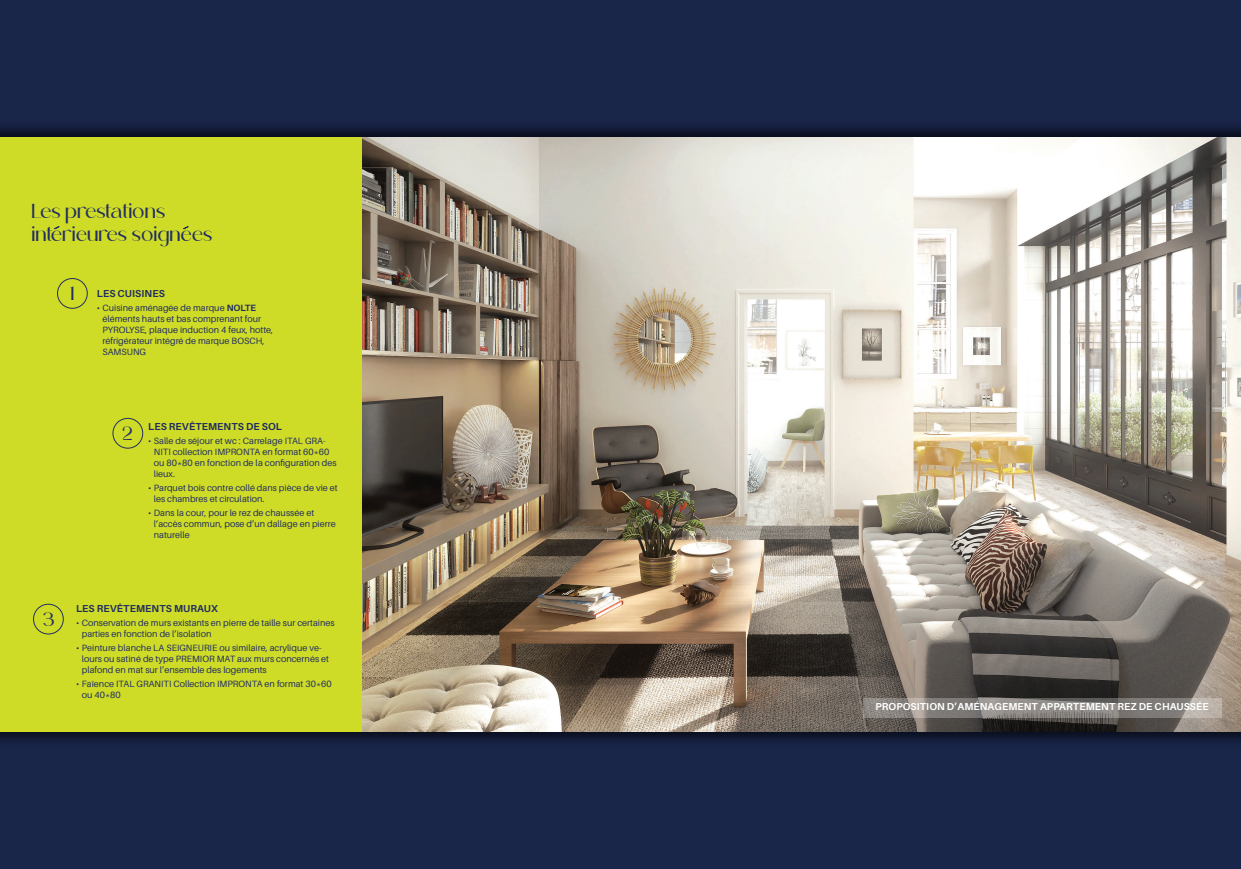
<style>
.page{position:relative;width:1241px;height:869px;background:#fff}
.page>*{position:absolute;margin:0;border:0;box-sizing:border-box;transform-origin:0 0}
.t1{font:20.12px/23.6px "BROLIMO";letter-spacing:-.01em;color:#212d62}
.t2{font:19.34px "BROLIMO";color:#212d62}
.t3{font:700 10.15px "Aileron";letter-spacing:.01em;color:#212d62}
.t4{font:700 10.15px "Aileron";letter-spacing:.01em;color:#fff}
.t5{font:9.1px/11.1px "Aileron";color:#212d62}
.s1{font-weight:700}
</style>
<div class="page">
<div style="left:0;top:136px;width:1240px;height:596px;background:#cfdc27"></div>
<img style="left:362px;top:137px;width:878px;height:593px">
<div style="left:57px;top:278px;width:31px;height:30px;border:1px solid #212d62;border-radius:50%"></div>
<div style="left:112px;top:418px;width:31px;height:30px;border:1px solid #212d62;border-radius:50%"></div>
<div style="left:33px;top:603px;width:31px;height:31px;border:1px solid #212d62;border-radius:50%"></div>
<svg style="left:862px;top:697px;width:358px;height:20px;background:#8a8581"></svg>
<svg style="left:183px;top:226px;width:6px;height:3px"></svg>
<svg style="left:54px;top:226px;width:6px;height:3px"></svg>
<div style="left:0;top:730px;width:1240px;height:138px;background:#231f20;opacity:.75"></div>
<div style="left:0;top:0;width:1240px;height:137px;background:#231f20;opacity:.75"></div>
<h1 class="t1" style="left:32px;top:200px;width:182px">Les prestations interieures soignees</h1>
<h2 class="t2" style="left:70px;top:285px;width:6px">1</h2>
<p class="t3" style="left:97px;top:287px;width:69px">LES CUISINES</p>
<p class="t5" style="left:102px;top:302px;width:172px;text-indent:-6px">• Cuisine aménagée de marque <span class="s1">NOLTE </span>éléments hauts et bas comprenant four<br>PYROLYSE, plaque induction 4 feux, hotte, réfrigérateur intégré de marque BOSCH,<br>SAMSUNG</p>
<h2 class="t2" style="left:122px;top:425px;width:12px">2</h2>
<p class="t3" style="left:148px;top:420px;width:135px">LES REVÊTEMENTS DE SOL</p>
<p class="t5" style="left:154px;top:435px;width:184px;text-indent:-6px">• Salle de séjour et wc : Carrelage ITAL GRA-NITI collection IMPRONTA en format 60*60 ou 80*80 en fonction de la configuration des lieux.</p>
<p class="t5" style="left:154px;top:482px;width:185px;text-indent:-6px">• Parquet bois contre collé dans pièce de vie et les chambres et circulation.</p>
<p class="t5" style="left:154px;top:507px;width:183px;text-indent:-6px">• Dans la cour, pour le rez de chaussée et l’accès commun, pose d’un dallage en pierre naturelle</p>
<h2 class="t2" style="left:43px;top:611px;width:13px">3</h2>
<p class="t3" style="left:76px;top:602px;width:143px">LES REVÊTEMENTS MURAUX</p>
<p class="t5" style="left:82px;top:616px;width:254px;text-indent:-6px">• Conservation de murs existants en pierre de taille sur certaines parties en fonction de l’isolation</p>
<p class="t5" style="left:82px;top:641px;width:249px;text-indent:-6px">• Peinture blanche LA SEIGNEURIE ou similaire, acrylique ve&shy;lours ou satiné de type PREMIOR MAT aux murs concernés et plafond en mat sur l’ensemble des logements</p>
<p class="t5" style="left:82px;top:678px;width:251px;text-indent:-6px">• Faïence ITAL GRANITI Collection IMPRONTA en format 30*60 ou 40*80</p>
<p class="t4" style="left:875px;top:700px;width:335px">PROPOSITION D’AMÉNAGEMENT APPARTEMENT REZ DE CHAUSSÉE</p>
</div>
